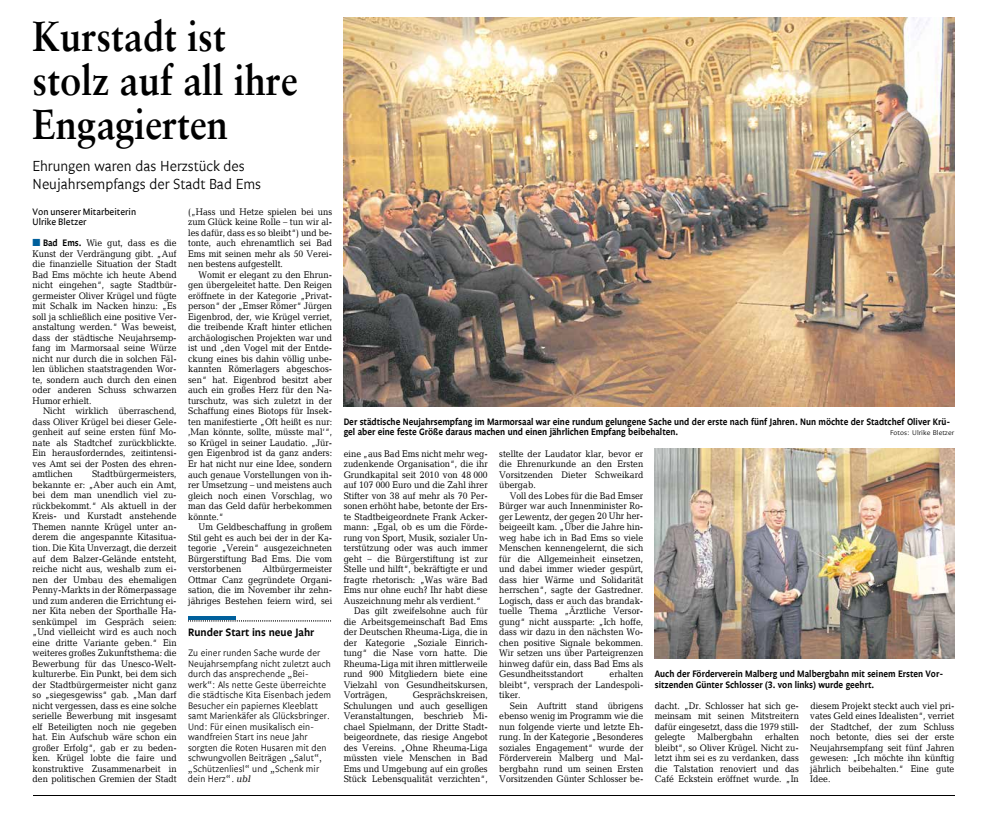
<style>
.page{position:relative;width:987px;height:820px;background:#fff}
.page>*{position:absolute;margin:0;border:0;box-sizing:border-box;transform-origin:0 0}
.t1{font:700 42px/44px "Sabon LT";color:#000;scale:.91 1}
.t2{font:300 15px/18px "Legato RZLF";letter-spacing:-.01em;color:#000;scale:.96 1}
.t3{font:600 11px "Legato LF";color:#000;scale:.96 1}
.t4{font:9.6px/10.5px "Candida LT";color:#000;text-align:justify;scale:.9 1}
.t5{font:300 9.6px/10.5px "Legato RZLF";color:#000;scale:.96 1}
.t6{font:600 9.6px/10.5px "Legato LF";color:#000;scale:.9 1}
.t7{font:9.6px/10.5px "Legato LF";color:#000;scale:.96 1}
.t8{font:300 7px "Legato RZLF";color:#000;scale:1.04 1}
.s1{font-family:"European Pi Three";color:#00609c}
.s2{font-family:"Legato LF";font-weight:600}
.s3{font-family:"Candida LT";font-weight:400;font-style:italic}
</style>
<div class="page">
<hr style="left:33px;top:794px;width:921px;height:1px;background:#000">
<img style="left:344px;top:18px;width:610px;height:388px">
<img style="left:654px;top:448px;width:300px;height:210px">
<hr style="left:188px;top:616px;width:48px;height:3px;background:#00609c">
<svg style="left:188px;top:620px;width:144px;height:1px"></svg>
<h1 class="t1" style="left:33px;top:13px;width:293px">Kurstadt ist stolz auf all ihre<br>Engagierten</h1>
<h2 class="t2" style="left:33px;top:158px;width:240px">Ehrungen waren das Herzstück des<br>Neujahrsempfangs der Stadt Bad Ems</h2>
<p class="t7" style="left:33px;top:207px;width:109px">Von unserer Mitarbeiterin<br>Ulrike Bletzer</p>
<p class="t4" style="left:33px;top:238px;width:162px"><span class="s1">M</span> <span class="s2">Bad Ems.</span> Wie gut, dass es die Kunst der Verdrängung gibt. „Auf die finanzielle Situation der Stadt Bad Ems möchte ich heute Abend nicht eingehen“, sagte Stadtbür&shy;germeister Oliver Krügel und fügte mit Schalk im Nacken hinzu: „Es soll ja schließlich eine positive Ver&shy;anstaltung werden.“ Was beweist, dass der städtische Neujahrsemp&shy;fang im Marmorsaal seine Würze nicht nur durch die in solchen Fäl&shy;len üblichen staatstragenden Wor&shy;te, sondern auch durch den einen oder anderen Schuss schwarzen Humor erhielt.</p>
<p class="t4" style="left:33px;top:406px;width:162px;text-indent:10px">Nicht wirklich überraschend, dass Oliver Krügel bei dieser Gele&shy;genheit auf seine ersten fünf Mo&shy;nate als Stadtchef zurückblickte.<br>Ein herausforderndes, zeitintensi&shy;ves Amt sei der Posten des ehren&shy;amtlichen</p>
<p class="t4" style="left:188px;top:206px;width:162px">(„Hass und Hetze spielen bei uns zum Glück keine Rolle – tun wir al&shy;les dafür, dass es so bleibt“) und be&shy;tonte, auch ehrenamtlich sei Bad Ems mit seinen mehr als 50 Verei&shy;nen bestens aufgestellt.</p>
<p class="t4" style="left:188px;top:269px;width:162px;text-indent:11px">Womit er elegant zu den Ehrun&shy;gen übergeleitet hatte. Den Reigen eröffnete in der Kategorie „Privat&shy;person“ der „Emser Römer“ Jürgen Eigenbrod, der, wie Krügel verriet, die treibende Kraft hinter etlichen archäologischen Projekten war und ist und „den Vogel mit der Entde&shy;ckung eines bis dahin völlig unbe&shy;kannten Römerlagers abgeschos&shy;sen“ hat. Eigenbrod besitzt aber auch ein großes Herz für den Na&shy;turschutz, was sich zuletzt in der Schaffung eines Biotops für Insek&shy;ten manifestierte „Oft heißt es nur: ‚Man könnte, sollte, müsste mal‘“, so Krügel in seiner Laudatio. „Jür&shy;gen Eigenbrod ist da ganz anders:<br>Er hat nicht nur eine Idee, sondern auch genaue Vorstellungen von ih&shy;rer Umsetzung – und meistens auch gleich noch einen Vorschlag, wo man das Geld dafür herbekommen könnte.“</p>
<p class="t4" style="left:188px;top:521px;width:162px;text-indent:11px">Um Geldbeschaffung in großem Stil geht es auch bei der in der Ka&shy;tegorie „Verein“ ausgezeichneten Bürgerstiftung Bad Ems. Die vom verstorbenen</p>
<p class="t4" style="left:33px;top:469px;width:162px;text-indent:59px">Stadtbürgermeisters, bekannte er: „Aber auch ein Amt, bei dem man unendlich viel zu&shy;rückbekommt.“ Als aktuell in der Kreis- und Kurstadt anstehende Themen nannte Krügel unter an&shy;derem die angespannte Kitasitua&shy;tion. Die Kita Unverzagt, die derzeit auf dem Balzer-Gelände entsteht, reiche nicht aus, weshalb zum ei&shy;nen der Umbau des ehemaligen Penny-Markts in der Römerpassage und zum anderen die Errichtung ei&shy;ner Kita neben der Sporthalle Ha&shy;senkümpel im Gespräch seien: „Und vielleicht wird es auch noch eine dritte Variante geben.“ Ein weiteres großes Zukunftsthema: die Bewerbung für das Unesco-Welt&shy;kulturerbe. Ein Punkt, bei dem sich der Stadtbürgermeister nicht ganz so „siegesgewiss“ gab. „Man darf nicht vergessen, dass es eine solche serielle Bewerbung mit insgesamt elf Beteiligten noch nie gegeben hat. Ein Aufschub wäre schon ein großer Erfolg“, gab er zu beden&shy;ken. Krügel lobte die faire und konstruktive Zusammenarbeit in den politischen Gremien der Stadt</p>
<p class="t4" style="left:188px;top:563px;width:162px;text-indent:75px">Altbürgermeister Ottmar Canz gegründete Organi&shy;sation, die im November ihr zehn&shy;jähriges Bestehen feiern wird, sei</p>
<p class="t3" style="left:188px;top:625px;width:133px">Runder Start ins neue Jahr</p>
<p class="t5" style="left:188px;top:647px;width:151px">Zu einer runden Sache wurde der<br>Neujahrsempfang nicht zuletzt auch durch das ansprechende „Bei&shy;werk“: Als nette Geste überreichte die städtische Kita Eisenbach jedem<br>Besucher ein papiernes Kleeblatt samt Marienkäfer als Glücksbringer.<br>Und: Für einen musikalisch ein&shy;wandfreien Start ins neue Jahr sorgten die Roten Husaren mit den schwungvollen Beiträgen „Salut“, „Schützenliesl“ und „Schenk mir dein Herz“. <span class="s3">ubl</span></p>
<p class="t6" style="left:344px;top:416px;width:675px">Der städtische Neujahrsempfang im Marmorsaal war eine rundum gelungene Sache und der erste nach fünf Jahren. Nun möchte der Stadtchef Oliver Krü&shy;gel aber eine feste Größe daraus machen und einen jährlichen Empfang beibehalten.</p>
<p class="t8" style="left:890px;top:429px;width:63px">Fotos: Ulrike Bletzer</p>
<p class="t4" style="left:344px;top:448px;width:161px">eine „aus Bad Ems nicht mehr weg-</p>
<p class="t4" style="left:344px;top:458px;width:161px">zudenkende Organisation“, die ihr</p>
<p class="t4" style="left:344px;top:469px;width:161px">Grundkapital seit 2010 von 48 000</p>
<p class="t4" style="left:344px;top:479px;width:161px">auf 107 000 Euro und die Zahl ihrer</p>
<p class="t4" style="left:344px;top:490px;width:161px">Stifter von 38 auf mehr als 70 Per-</p>
<p class="t4" style="left:343px;top:500px;width:161px">sonen erhöht habe, betonte der Ers-</p>
<p class="t4" style="left:343px;top:511px;width:161px">te Stadtbeigeordnete Frank Acker-</p>
<p class="t4" style="left:343px;top:521px;width:161px">mann: „Egal, ob es um die Förde-</p>
<p class="t4" style="left:343px;top:532px;width:161px">rung von Sport, Musik, sozialer Un-</p>
<p class="t4" style="left:343px;top:542px;width:162px">terstützung oder was auch immer</p>
<p class="t4" style="left:343px;top:553px;width:162px">geht – die Bürgerstiftung ist zur</p>
<p class="t4" style="left:344px;top:563px;width:161px">Stelle und hilft“, bekräftigte er und</p>
<p class="t4" style="left:343px;top:574px;width:161px">fragte rhetorisch: „Was wäre Bad</p>
<p class="t4" style="left:343px;top:584px;width:161px">Ems nur ohne euch? Ihr habt diese</p>
<p class="t4" style="left:343px;top:595px;width:154px">Auszeichnung mehr als verdient.“</p>
<p class="t4" style="left:354px;top:605px;width:150px">Das gilt zweifelsohne auch für</p>
<p class="t4" style="left:343px;top:616px;width:161px">die Arbeitsgemeinschaft Bad Ems</p>
<p class="t4" style="left:343px;top:626px;width:161px">der Deutschen Rheuma-Liga, die in</p>
<p class="t4" style="left:343px;top:637px;width:162px">der Kategorie „Soziale Einrich-</p>
<p class="t4" style="left:343px;top:647px;width:162px">tung“ die Nase vorn hatte. Die</p>
<p class="t4" style="left:344px;top:658px;width:161px">Rheuma-Liga mit ihren mittlerweile</p>
<p class="t4" style="left:343px;top:668px;width:161px">rund 900 Mitgliedern biete eine</p>
<p class="t4" style="left:343px;top:679px;width:162px">Vielzahl von Gesundheitskursen,</p>
<p class="t4" style="left:344px;top:689px;width:50px">Vorträgen,</p>
<p class="t4" style="left:344px;top:689px;width:162px;text-indent:69px">Gesprächskreisen, Schulungen und auch geselligen Veranstaltungen, beschrieb Mi&shy;chael Spielmann, der Dritte Stadt&shy;beigeordnete, das riesige Angebot des Vereins. „Ohne Rheuma-Liga müssten viele Menschen in Bad Ems und Umgebung auf ein großes Stück Lebensqualität verzichten“,</p>
<p class="t4" style="left:499px;top:448px;width:162px">stellte der Laudator klar, bevor er die Ehrenurkunde an den Ersten Vorsitzenden Dieter Schweikard übergab.</p>
<p class="t4" style="left:499px;top:490px;width:162px;text-indent:11px">Voll des Lobes für die Bad Emser Bürger war auch Innenminister Ro&shy;ger Lewentz, der gegen 20 Uhr her&shy;beigeeilt kam. „Über die Jahre hin&shy;weg habe ich in Bad Ems so viele Menschen kennengelernt, die sich für die Allgemeinheit einsetzen, und dabei immer wieder gespürt, dass hier Wärme und Solidarität herrschen“, sagte der Gastredner.<br>Logisch, dass er auch das brandak&shy;tuelle Thema „Ärztliche Versor&shy;gung“ nicht aussparte: „Ich hoffe, dass wir dazu in den nächsten Wo&shy;chen positive Signale bekommen.<br>Wir setzen uns über Parteigrenzen hinweg dafür ein, dass Bad Ems als Gesundheitsstandort</p>
<p class="t6" style="left:654px;top:668px;width:322px">Auch der Förderverein Malberg und Malbergbahn mit seinem Ersten Vor&shy;sitzenden Günter Schlosser (3. von links) wurde geehrt.</p>
<p class="t4" style="left:499px;top:668px;width:162px;text-indent:110px">erhalten bleibt“, versprach der Landespoli&shy;tiker.</p>
<p class="t4" style="left:499px;top:700px;width:162px;text-indent:11px">Sein Auftritt stand übrigens ebenso wenig im Programm wie die nun folgende vierte und letzte Eh&shy;rung. In der Kategorie „Besonderes soziales Engagement“ wurde der Förderverein Malberg und Mal&shy;bergbahn rund um seinen Ersten Vorsitzenden Günter Schlosser be-</p>
<p class="t4" style="left:655px;top:700px;width:162px">dacht. „Dr. Schlosser hat sich ge&shy;meinsam mit seinen Mitstreitern dafür eingesetzt, dass die 1979 still&shy;gelegte</p>
<p class="t4" style="left:810px;top:700px;width:161px">diesem Projekt steckt auch viel pri&shy;vates Geld eines Idealisten“, verriet der Stadtchef, der zum Schluss noch betonte, dies sei der erste Neujahrsempfang seit fünf Jahren gewesen: „Ich möchte ihn künftig jährlich beibehalten.“ Eine gute Idee.</p>
<p class="t4" style="left:654px;top:731px;width:162px;text-indent:110px">erhalten bleibt“, so Oliver Krügel. Nicht zu&shy;letzt ihm sei es zu verdanken, dass die Talstation renoviert und das Café Eckstein eröffnet wurde. „In</p>
<p class="t4" style="left:697px;top:731px;width:63px">Malbergbahn</p>
</div>
